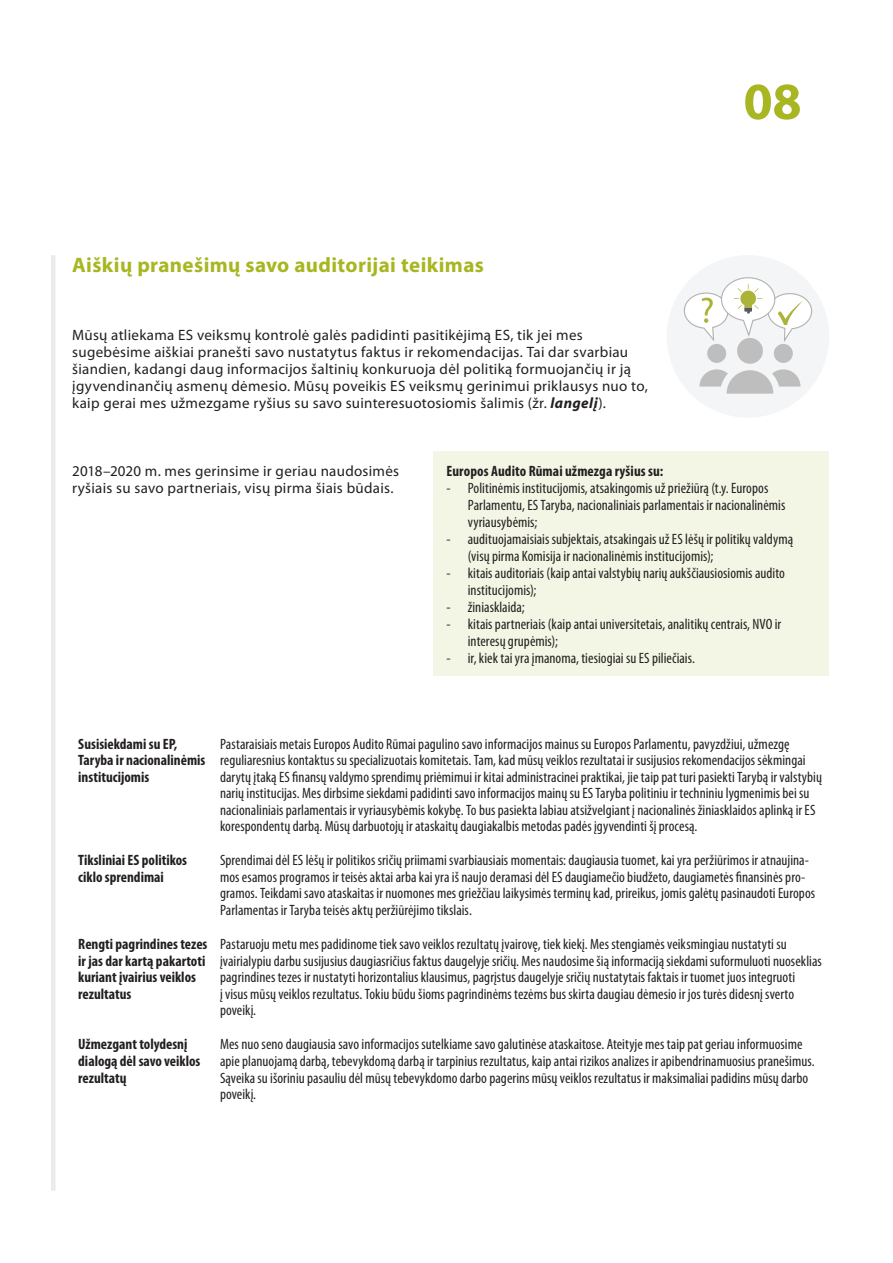
<style>
.page{position:relative;width:893px;height:1263px;background:#fff}
.page>*{position:absolute;margin:0;border:0;box-sizing:border-box;transform-origin:0 0}
.t1{font:700 52.5px "Myriad Pro";color:#a7b621}
.E_02_-_CHAP__TITRE_C{font:700 21px "Myriad Pro";letter-spacing:.015em;color:#a7b621}
.G_01_-_TAB_REGULAR_G{font:condensed 15px/16.5px "Myriad Pro";letter-spacing:.005em;color:#231f20}
.F_05___BOX_a__TEXTE{font:condensed 15px/17px "Myriad Pro";letter-spacing:.005em;color:#231f20}
.E_06_-_CHAP__TEXTE_C{font:15px/17px "Myriad Pro";letter-spacing:.02em;color:#231f20}
.G_04_-_TAB_BOLD_GAUC{font:700 condensed 15px/16.5px "Myriad Pro";color:#231f20}
.F_03_-_BOX_TITRE_COL{font:700 condensed 15px "Myriad Pro";letter-spacing:.005em;color:#231f20}
.s1{font-weight:700;font-style:italic}
</style>
<div class="page">
<div style="left:51px;top:255px;width:5px;height:936px;background:#ebebeb"></div>
<div style="left:667px;top:255px;width:162px;height:163px;background:#f4f5f6;border-radius:50%"></div>
<div style="left:774px;top:344px;width:19px;height:19px;background:#bebebf;border-radius:50%"></div>
<div style="left:707px;top:344px;width:19px;height:19px;background:#bebebf;border-radius:50%"></div>
<svg style="left:699px;top:369px;width:101px;height:25px"></svg>
<div style="left:737px;top:338px;width:26px;height:26px;background:#bebebf;border-radius:50%"></div>
<svg style="left:683px;top:277px;width:130px;height:67px"></svg>
<div style="left:434px;top:452px;width:395px;height:224px;background:#f4f6e5"></div>
<p class="E_02_-_CHAP__TITRE_C" style="left:72px;top:251px;width:413px">Aiškių pranešimų savo auditorijai teikimas</p>
<p class="E_06_-_CHAP__TEXTE_C" style="left:72px;top:326px;width:577px">Mūsų atliekama ES veiksmų kontrolė galės padidinti pasitikėjimą ES, tik jei mes sugebėsime aiškiai pranešti savo nustatytus faktus ir rekomendacijas. Tai dar svarbiau šiandien, kadangi daug informacijos šaltinių konkuruoja dėl politiką formuojančių ir ją įgyvendinančių asmenų dėmesio. Mūsų poveikis ES veiksmų gerinimui priklausys nuo to, kaip gerai mes užmezgame ryšius su savo suinteresuotosiomis šalimis (žr. <span class="s1">langelį</span>).</p>
<h1 class="t1" style="left:743px;top:67px;width:60px">08</h1>
<p class="E_06_-_CHAP__TEXTE_C" style="left:72px;top:462px;width:328px">2018–2020 m. mes gerinsime ir geriau naudosimės ryšiais su savo partneriais, visų pirma šiais būdais.</p>
<p class="F_03_-_BOX_TITRE_COL" style="left:446px;top:463px;width:218px">Europos Audito Rūmai užmezga ryšius su:</p>
<p class="F_05___BOX_a__TEXTE" style="left:468px;top:480px;width:319px;text-indent:-21px">- Politinėmis institucijomis, atsakingomis už priežiūrą (t.y. Europos<br>Parlamentu, ES Taryba, nacionaliniais parlamentais ir nacionalinėmis vyriausybėmis;</p>
<p class="F_05___BOX_a__TEXTE" style="left:468px;top:531px;width:327px;text-indent:-21px">- audituojamaisiais subjektais, atsakingais už ES lėšų ir politikų valdymą (visų pirma Komisija ir nacionalinėmis institucijomis);</p>
<p class="F_05___BOX_a__TEXTE" style="left:468px;top:565px;width:319px;text-indent:-21px">- kitais auditoriais (kaip antai valstybių narių aukščiausiosiomis audito institucijomis);</p>
<p class="F_05___BOX_a__TEXTE" style="left:446px;top:599px;width:80px">- žiniasklaida;</p>
<p class="F_05___BOX_a__TEXTE" style="left:468px;top:616px;width:315px;text-indent:-21px">- kitais partneriais (kaip antai universitetais, analitikų centrais, NVO ir interesų grupėmis);</p>
<p class="F_05___BOX_a__TEXTE" style="left:446px;top:650px;width:250px">- ir, kiek tai yra įmanoma, tiesiogiai su ES piliečiais.</p>
<p class="G_04_-_TAB_BOLD_GAUC" style="left:78px;top:736px;width:129px">Susisiekdami su EP,<br>Taryba ir nacionalinėmis institucijomis</p>
<p class="G_01_-_TAB_REGULAR_G" style="left:220px;top:736px;width:603px">Pastaraisiais metais Europos Audito Rūmai pagulino savo informacijos mainus su Europos Parlamentu, pavyzdžiui, užmezgę reguliaresnius kontaktus su specializuotais komitetais. Tam, kad mūsų veiklos rezultatai ir susijusios rekomendacijos sėkmingai darytų įtaką ES finansų valdymo sprendimų priėmimui ir kitai administracinei praktikai, jie taip pat turi pasiekti Tarybą ir valstybių narių institucijas. Mes dirbsime siekdami padidinti savo informacijos mainų su ES Taryba politiniu ir techniniu lygmenimis bei su nacionaliniais parlamentais ir vyriausybėmis kokybę. To bus pasiekta labiau atsižvelgiant į nacionalinės žiniasklaidos aplinką ir ES korespondentų darbą. Mūsų darbuotojų ir ataskaitų daugiakalbis metodas padės įgyvendinti šį procesą.</p>
<p class="G_04_-_TAB_BOLD_GAUC" style="left:78px;top:852px;width:110px">Tiksliniai ES politikos ciklo sprendimai</p>
<p class="G_01_-_TAB_REGULAR_G" style="left:220px;top:852px;width:597px">Sprendimai dėl ES lėšų ir politikos sričių priimami svarbiausiais momentais: daugiausia tuomet, kai yra peržiūrimos ir atnaujina&shy;mos esamos programos ir teisės aktai arba kai yra iš naujo deramasi dėl ES daugiamečio biudžeto, daugiametės finansinės pro&shy;gramos. Teikdami savo ataskaitas ir nuomones mes griežčiau laikysimės terminų kad, prireikus, jomis galėtų pasinaudoti Europos Parlamentas ir Taryba teisės aktų peržiūrėjimo tikslais.</p>
<p class="G_04_-_TAB_BOLD_GAUC" style="left:78px;top:936px;width:131px">Rengti pagrindines tezes ir jas dar kartą pakartoti kuriant įvairius veiklos rezultatus</p>
<p class="G_01_-_TAB_REGULAR_G" style="left:220px;top:936px;width:603px">Pastaruoju metu mes padidinome tiek savo veiklos rezultatų įvairovę, tiek kiekį. Mes stengiamės veiksmingiau nustatyti su įvairialypiu darbu susijusius daugiasričius faktus daugelyje sričių. Mes naudosime šią informaciją siekdami suformuluoti nuoseklias pagrindines tezes ir nustatyti horizontalius klausimus, pagrįstus daugelyje sričių nustatytais faktais ir tuomet juos integruoti įvisus mūsų veiklos rezultatus. Tokiu būdu šioms pagrindinėms tezėms bus skirta daugiau dėmesio ir jos turės didesnį sverto poveikį.</p>
<p class="G_04_-_TAB_BOLD_GAUC" style="left:78px;top:1036px;width:124px">Užmezgant tolydesnį dialogą dėl savo veiklos rezultatų</p>
<p class="G_01_-_TAB_REGULAR_G" style="left:220px;top:1036px;width:596px">Mes nuo seno daugiausia savo informacijos sutelkiame savo galutinėse ataskaitose. Ateityje mes taip pat geriau informuosime apie planuojamą darbą, tebevykdomą darbą ir tarpinius rezultatus, kaip antai rizikos analizes ir apibendrinamuosius pranešimus.<br>Sąveika su išoriniu pasauliu dėl mūsų tebevykdomo darbo pagerins mūsų veiklos rezultatus ir maksimaliai padidins mūsų darbo poveikį.</p>
</div>
